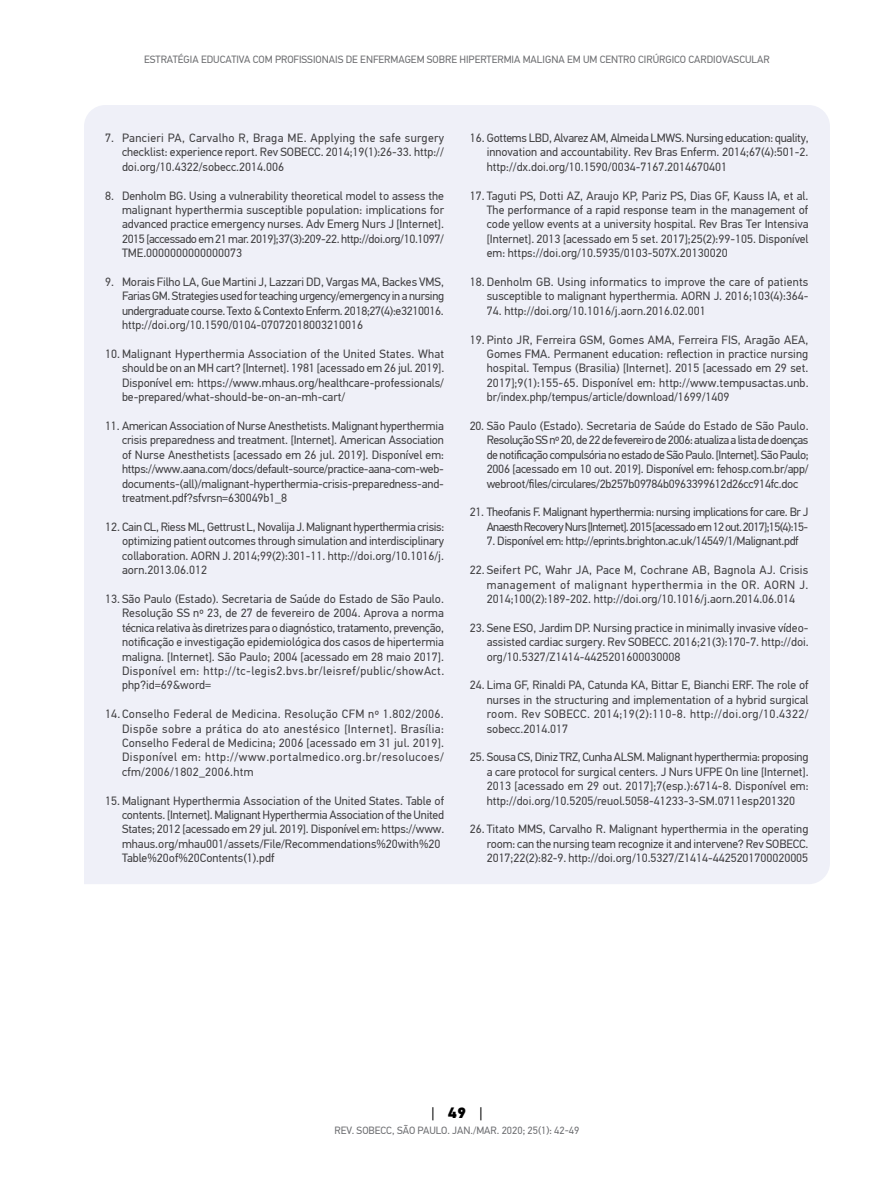
<style>
.page{position:relative;width:893px;height:1191px;background:#fff}
.page>*{position:absolute;margin:0;border:0;box-sizing:border-box;transform-origin:0 0}
.t1{font:15px "PF Din Text Pro";color:#000}
.t2{font:12px/14.4px "PF Din Text Pro";color:#414042;text-align:justify}
.t3{font:12px/14.4px "PF Din Text Pro";letter-spacing:-.03em;color:#414042;text-align:right}
.t4{font:10.5px "PF Din Text Pro";color:#6d6e71}
.s1{font-weight:900}
</style>
<div class="page">
<div style="left:84px;top:105px;width:746px;height:779px;background:#eff0f8"></div>
<p class="t4" style="left:144px;top:53px;width:627px">ESTRATÉGIA EDUCATIVA COM PROFISSIONAIS DE ENFERMAGEM SOBRE HIPERTERMIA MALIGNA EM UM CENTRO CIRÚRGICO CARDIOVASCULAR</p>
<p class="t2" style="left:122px;top:131px;width:324px;text-indent:-17px">7. Pancieri PA, Carvalho R, Braga ME. Applying the safe surgery checklist: experience report. Rev SOBECC. 2014;19(1):26-33. http:// doi.org/10.4322/sobecc.2014.006</p>
<p class="t2" style="left:122px;top:188px;width:324px;text-indent:-17px">8. Denholm BG. Using a vulnerability theoretical model to assess the malignant hyperthermia susceptible population: implications for advanced practice emergency nurses. Adv Emerg Nurs J [Internet].<br>2015 [accessado em 21 mar. 2019];37(3):209-22. http://doi.org/10.1097/ TME.0000000000000073</p>
<p class="t2" style="left:122px;top:275px;width:324px;text-indent:-17px">9. Morais Filho LA, Gue Martini J, Lazzari DD, Vargas MA, Backes VMS, Farias GM. Strategies used for teaching urgency/emergency in a nursing undergraduate course. Texto &amp; Contexto Enferm. 2018;27(4):e3210016. http://doi.org/10.1590/0104-07072018003210016</p>
<p class="t2" style="left:122px;top:347px;width:324px;text-indent:-17px">10. Malignant Hyperthermia Association of the United States. What should be on an MH cart? [Internet]. 1981 [acessado em 26 jul. 2019].<br>Disponível em: https://www.mhaus.org/healthcare-professionals/ be-prepared/what-should-be-on-an-mh-cart/</p>
<p class="t2" style="left:122px;top:419px;width:324px;text-indent:-17px">11. American Association of Nurse Anesthetists. Malignant hyperthermia crisis preparedness and treatment. [Internet]. American Association of Nurse Anesthetists [acessado em 26 jul. 2019]. Disponível em: https://www.aana.com/docs/default-source/practice-aana-com-web&shy;documents-(all)/malignant-hyperthermia-crisis-preparedness-and&shy;treatment.pdf?sfvrsn=630049b1_8</p>
<p class="t2" style="left:122px;top:519px;width:324px;text-indent:-17px">12. Cain CL, Riess ML, Gettrust L, Novalija J. Malignant hyperthermia crisis: optimizing patient outcomes through simulation and interdisciplinary collaboration. AORN J. 2014;99(2):301-11. http://doi.org/10.1016/j. aorn.2013.06.012</p>
<p class="t2" style="left:122px;top:591px;width:324px;text-indent:-17px">13. São Paulo (Estado). Secretaria de Saúde do Estado de São Paulo.<br>Resolução SS nº 23, de 27 de fevereiro de 2004. Aprova a norma técnica relativa às diretrizes para o diagnóstico, tratamento, prevenção, notificação e investigação epidemiológica dos casos de hipertermia maligna. [Internet]. São Paulo; 2004 [acessado em 28 maio 2017].<br>Disponível em: http://tc-legis2.bvs.br/leisref/public/showAct. php?id=69&amp;word=</p>
<p class="t2" style="left:122px;top:707px;width:324px;text-indent:-17px">14.Conselho Federal de Medicina. Resolução CFM nº 1.802/2006.<br>Dispõe sobre a prática do ato anestésico [Internet]. Brasília:<br>Conselho Federal de Medicina; 2006 [acessado em 31 jul. 2019].<br>Disponível em: http://www.portalmedico.org.br/resolucoes/ cfm/2006/1802_2006.htm</p>
<p class="t2" style="left:122px;top:793px;width:324px;text-align:left;text-indent:-17px">15. Malignant Hyperthermia Association of the United States. Table of contents. [Internet]. Malignant Hyperthermia Association of the United States; 2012 [acessado em 29 jul. 2019]. Disponível em: https://www. mhaus.org/mhau001/assets/File/Recommendations%20with%20<br>Table%20of%20Contents(1).pdf</p>
<p class="t2" style="left:487px;top:131px;width:323px;text-indent:-17px">16. Gottems LBD, Alvarez AM, Almeida LMWS. Nursing education: quality, innovation and accountability. Rev Bras Enferm. 2014;67(4):501-2. http://dx.doi.org/10.1590/0034-7167.2014670401</p>
<p class="t2" style="left:487px;top:188px;width:323px;text-indent:-17px">17. Taguti PS, Dotti AZ, Araujo KP, Pariz PS, Dias GF, Kauss IA, et al.<br>The performance of a rapid response team in the management of code yellow events at a university hospital. Rev Bras Ter Intensiva [Internet]. 2013 [acessado em 5 set. 2017];25(2):99-105. Disponível em: https://doi.org/10.5935/0103-507X.20130020</p>
<p class="t2" style="left:470px;top:275px;width:340px;text-align:right">18. Denholm GB. Using informatics to improve the care of patients susceptible to malignant hyperthermia. AORN J. 2016;103(4):364-</p>
<p class="t2" style="left:487px;top:303px;width:221px">74. http://doi.org/10.1016/j.aorn.2016.02.001</p>
<p class="t2" style="left:487px;top:332px;width:323px;text-indent:-17px">19. Pinto JR, Ferreira GSM, Gomes AMA, Ferreira FIS, Aragão AEA, Gomes FMA. Permanent education: reflection in practice nursing hospital. Tempus (Brasilia) [Internet]. 2015 [acessado em 29 set.<br>2017];9(1):155-65. Disponível em: http://www.tempusactas.unb. br/index.php/tempus/article/download/1699/1409</p>
<p class="t2" style="left:487px;top:419px;width:323px;text-indent:-17px">20. São Paulo (Estado). Secretaria de Saúde do Estado de São Paulo.<br>Resolução SS nº 20, de 22 de fevereiro de 2006: atualiza a lista de doenças de notificação compulsória no estado de São Paulo. [Internet]. São Paulo; 2006 [acessado em 10 out. 2019]. Disponível em: fehosp.com.br/app/ webroot/files/circulares/2b257b09784b0963399612d26cc914fc.doc</p>
<p class="t3" style="left:470px;top:505px;width:340px">21. Theofanis F. Malignant hyperthermia: nursing implications for care. Br J<br>Anaesth Recovery Nurs [Internet]. 2015 [acessado em 12 out. 2017];15(4):15-</p>
<p class="t3" style="left:487px;top:534px;width:313px">7. Disponível em: http://eprints.brighton.ac.uk/14549/1/Malignant.pdf</p>
<p class="t2" style="left:487px;top:563px;width:323px;text-indent:-17px">22. Seifert PC, Wahr JA, Pace M, Cochrane AB, Bagnola AJ. Crisis management of malignant hyperthermia in the OR. AORN J.<br>2014;100(2):189-202. http://doi.org/10.1016/j.aorn.2014.06.014</p>
<p class="t2" style="left:487px;top:620px;width:323px;text-indent:-17px">23. Sene ESO, Jardim DP. Nursing practice in minimally invasive vídeo&shy;assisted cardiac surgery. Rev SOBECC. 2016;21(3):170-7. http://doi. org/10.5327/Z1414-4425201600030008</p>
<p class="t2" style="left:487px;top:678px;width:323px;text-indent:-17px">24. Lima GF, Rinaldi PA, Catunda KA, Bittar E, Bianchi ERF. The role of nurses in the structuring and implementation of a hybrid surgical room. Rev SOBECC. 2014;19(2):110-8. http://doi.org/10.4322/ sobecc.2014.017</p>
<p class="t2" style="left:487px;top:750px;width:323px;text-indent:-17px">25. Sousa CS, Diniz TRZ, Cunha ALSM. Malignant hyperthermia: proposing a care protocol for surgical centers. J Nurs UFPE On line [Internet].<br>2013 [acessado em 29 out. 2017];7(esp.):6714-8. Disponível em: http://doi.org/10.5205/reuol.5058-41233-3-SM.0711esp201320</p>
<p class="t2" style="left:487px;top:822px;width:323px;text-indent:-17px">26. Titato MMS, Carvalho R. Malignant hyperthermia in the operating room: can the nursing team recognize it and intervene? Rev SOBECC.<br>2017;22(2):82-9. http://doi.org/10.5327/Z1414-4425201700020005</p>
<p class="t1" style="left:431px;top:1103px;width:53px">| <span class="s1">49</span> |</p>
<p class="t4" style="left:335px;top:1124px;width:246px">REV. SOBECC, SÃO PAULO. JAN./MAR. 2020; 25(1): 42-49</p>
</div>
